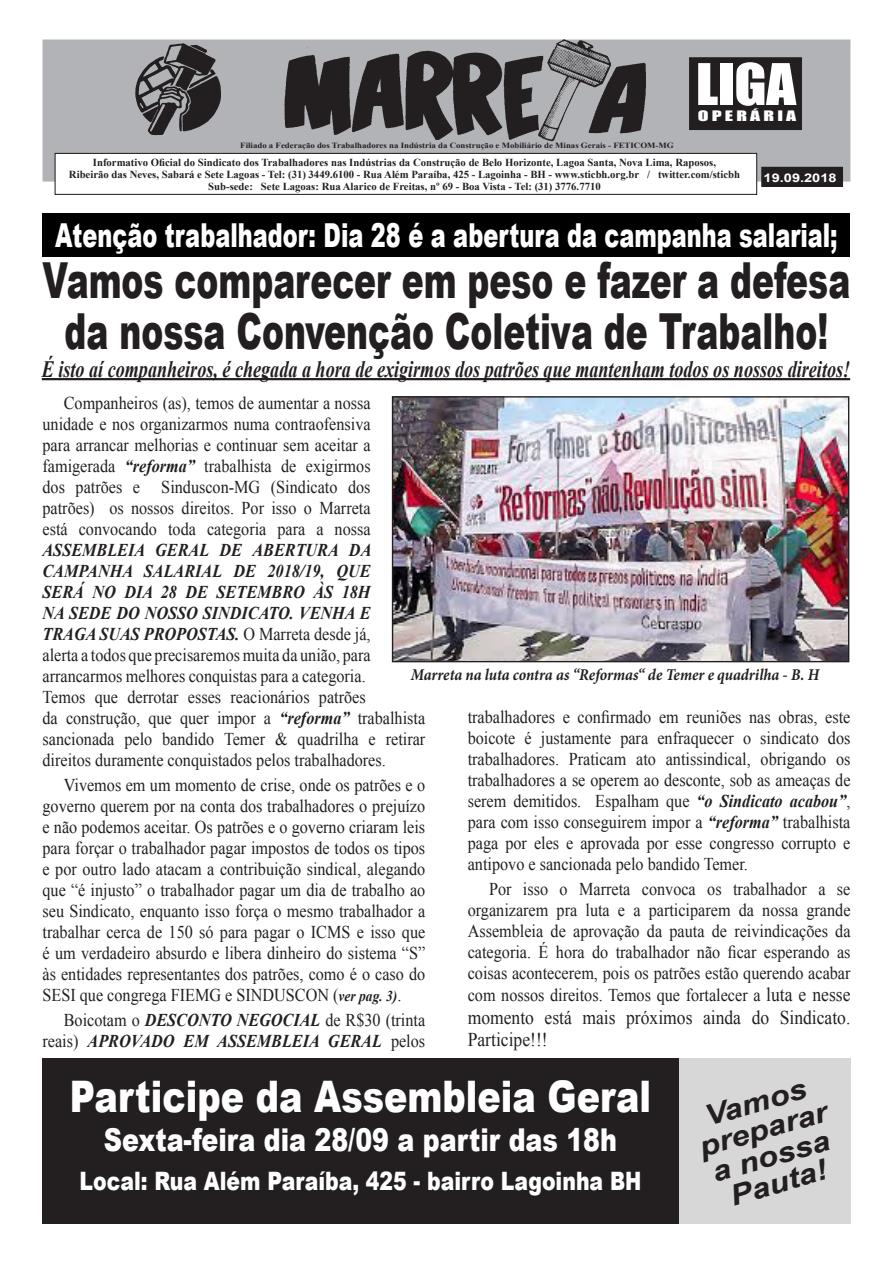
<style>
.page{position:relative;width:893px;height:1263px;background:#fff}
.page>*{position:absolute;margin:0;border:0;box-sizing:border-box;transform-origin:0 0}
.t1{font:52.95px "Impact";color:#fff;scale:1.11 1}
.t2{font:900 49.65px "Arial";color:#231f20;scale:.66 1}
.t3{font:900 43.5px "Arial";color:#fff;scale:.8 1}
.t4{font:900 33px "Arial";color:#fff;scale:.68 1}
.t5{font:900 31.5px "Arial";color:#fff;scale:.8 1}
.t6{font:italic 700 28.5px/27.9px "Arial Narrow";color:#231f20;text-align:center;scale:1.39 1}
.t7{font:900 25.35px "Arial";color:#fff;scale:.8 1}
.t8{font:italic 700 23.4px "Times New Roman";color:#231f20;scale:.77 1}
.t9{font:19.5px/22.5px "Times New Roman";color:#231f20;scale:.9 1}
.t10{font:18px/21px "Times New Roman";color:#231f20;text-align:justify;scale:.9 1}
.t11{font:italic 700 18px/21px "Times New Roman";color:#231f20;text-align:right;scale:.9 1}
.t12{font:italic 700 16.5px "Minion Pro";letter-spacing:-.005em;color:#231f20;scale:.91 1}
.t13{font:13.2px "Impact";letter-spacing:.16em;color:#fff;scale:1.5 1}
.t14{font:700 11.85px "Arial";color:#fff;scale:1.22 1}
.t15{font:700 10.65px/11.9px "Times New Roman";color:#231f20;text-align:center}
.t16{font:700 7.95px "Times New Roman";color:#231f20;scale:1.11 1}
.s1{font-weight:700;font-style:italic}
.s2{font-weight:700;font-style:italic;font-size:15px}
.s3{font-weight:400;font-style:normal}
.s4{font-size:19.5px}
</style>
<div class="page">
<img style="left:394px;top:398px;width:453px;height:262px">
<div style="left:392px;top:396px;width:457px;height:266px;border:1px solid #231f20"></div>
<div style="left:678px;top:1058px;width:172px;height:165px;background:#d8d7d7"></div>
<div style="left:43px;top:40px;width:807px;height:142px;background:#b2b3b7"></div>
<div style="left:762px;top:167px;width:80px;height:19px;background:#231f20"></div>
<div style="left:761px;top:167px;width:82px;height:20px;border:1px solid #231f20"></div>
<img style="left:281px;top:40px;width:364px;height:102px">
<img style="left:136px;top:41px;width:85px;height:95px">
<div style="left:690px;top:58px;width:111px;height:72px;background:#231f20"></div>
<div style="left:689px;top:57px;width:113px;height:73px;border:1px solid #231f20"></div>
<div style="left:55px;top:153px;width:702px;height:41px;background:#fff"></div>
<div style="left:55px;top:153px;width:702px;height:42px;border:1px solid #231f20"></div>
<div style="left:43px;top:1058px;width:636px;height:165px;background:#231f20"></div>
<div style="left:43px;top:213px;width:807px;height:44px;background:#000"></div>
<hr style="left:42px;top:378px;width:808px;height:2px;background:#231f20">
<p class="t1" style="left:696px;top:43px;width:92px">LIGA</p>
<p class="t13" style="left:698px;top:106px;width:67px">OPERÁRIA</p>
<p class="t15" style="left:69px;top:156px;width:673px">Informativo Oficial do Sindicato dos Trabalhadores nas Indústrias da Construção de Belo Horizonte, Lagoa Santa, Nova Lima, Raposos,<br>Ribeirão das Neves, Sabará e Sete Lagoas - Tel: (31) 3449.6100 - Rua Além Paraíba, 425 - Lagoinha - BH - www.sticbh.org.br / twitter.com/sticbh<br>Sub-sede: Sete Lagoas: Rua Alarico de Freitas, nº 69 - Boa Vista - Tel: (31) 3776.7710</p>
<p class="t16" style="left:240px;top:140px;width:392px">Filiado a Federação dos Trabalhadores na Indústria da Construção e Mobiliário de Minas Gerais - FETICOM-MG</p>
<p class="t14" style="left:764px;top:170px;width:61px">19.09.2018</p>
<p class="t4" style="left:55px;top:211px;width:1152px">Atenção trabalhador: Dia 28 é a abertura da campanha salarial;</p>
<p class="t2" style="left:43px;top:244px;width:1225px">Vamos comparecer em peso e fazer a defesa</p>
<p class="t2" style="left:65px;top:296px;width:1158px">da nossa Convenção Coletiva de Trabalho!</p>
<p class="t8" style="left:42px;top:352px;width:1051px">É isto aí companheiros, é chegada a hora de exigirmos dos patrões que mantenham todos os nossos direitos!</p>
<p class="t10" style="left:43px;top:392px;width:427px;text-align:left;text-indent:21px">Companheiros (as), temos de aumentar a nossa unidade e nos organizarmos numa contraofensiva<br>para arrancar melhorias e continuar sem aceitar a famigerada <span class="s1">“reforma”</span> trabalhista de exigirmos<br>dos patrões e Sinduscon-MG (Sindicato dos patrões) os nossos direitos. Por isso o Marreta<br>está convocando toda categoria para a nossa <span class="s1">ASSEMBLEIA GERAL DE ABERTURA DA CAMPANHA SALARIAL DE 2018/19, QUE<br>SERÁ NO DIA 28 DE SETEMBRO ÀS 18H<br>NA SEDE DO NOSSO SINDICATO. VENHA E TRAGA SUAS PROPOSTAS.</span> O Marreta desde já,<br>alerta a todos que precisaremos muita da união, para arrancarmos melhores conquistas para a categoria.<br>Temos que derrotar esses reacionários patrões<br>da construção, que quer impor a <span class="s1">“reforma”</span> trabalhista sancionada pelo bandido Temer &amp; quadrilha e retirar direitos duramente conquistados pelos trabalhadores.</p>
<p class="t10" style="left:43px;top:774px;width:427px;text-indent:21px">Vivemos em um momento de crise, onde os patrões e o governo querem por na conta dos trabalhadores o prejuízo e não podemos aceitar. Os patrões e o governo criaram leis para forçar o trabalhador pagar impostos de todos os tipos e por outro lado atacam a contribuição sindical, alegando que “é injusto” o trabalhador pagar um dia de trabalho ao seu Sindicato, enquanto isso força o mesmo trabalhador a trabalhar cerca de 150 só para pagar o ICMS e isso que é um verdadeiro absurdo e libera dinheiro do sistema “S” às entidades representantes dos patrões, como é o caso do SESI que congrega FIEMG e SINDUSCON (<span class="s2">ver pag. 3)</span>.</p>
<p class="t11" style="left:43px;top:1009px;width:427px"><span class="s3">Boicotam o</span> DESCONTO NEGOCIAL <span class="s3">de R$30 (trinta reais)</span> APROVADO EM ASSEMBLEIA GERAL <span class="s3">pelos</span></p>
<p class="t12" style="left:411px;top:663px;width:450px">Marreta na luta contra as “Reformas“ de Temer e quadrilha - B. H</p>
<p class="t10" style="left:468px;top:706px;width:427px">trabalhadores e confirmado em reuniões nas obras, este boicote é justamente para enfraquecer o sindicato dos trabalhadores. Praticam ato antissindical, obrigando os trabalhadores a se operem ao desconte, sob as ameaças de serem demitidos. Espalham que <span class="s1">“o Sindicato acabou”</span>, para com isso conseguirem impor a <span class="s1">“reforma”</span> trabalhista paga por eles e aprovada por esse congresso corrupto e antipovo e sancionada pelo bandido Temer.</p>
<p class="t10" style="left:468px;top:878px;width:427px;text-indent:21px">Por isso o Marreta convoca os trabalhador a se organizarem pra luta e a participarem da nossa grande Assembleia de aprovação da pauta de reivindicações da categoria. É hora do trabalhador não ficar esperando as coisas acontecerem, pois os patrões estão querendo acabar com nossos direitos. Temos que fortalecer a <span class="s4">luta e nesse</span></p>
<p class="t9" style="left:468px;top:1006px;width:427px">momento está mais próximos ainda do Sindicato.<br>Participe!!!</p>
<p class="t3" style="left:70px;top:1064px;width:728px">Participe da Assembleia Geral</p>
<p class="t5" style="left:104px;top:1116px;width:643px">Sexta-feira dia 28/09 a partir das 18h</p>
<p class="t7" style="left:80px;top:1162px;width:704px">Local: Rua Além Paraíba, 425 - bairro Lagoinha BH</p>
<p class="t6" style="left:688px;top:1105px;width:96px;rotate:-16deg">Vamos preparar a nossa<br>Pauta!</p>
</div>
